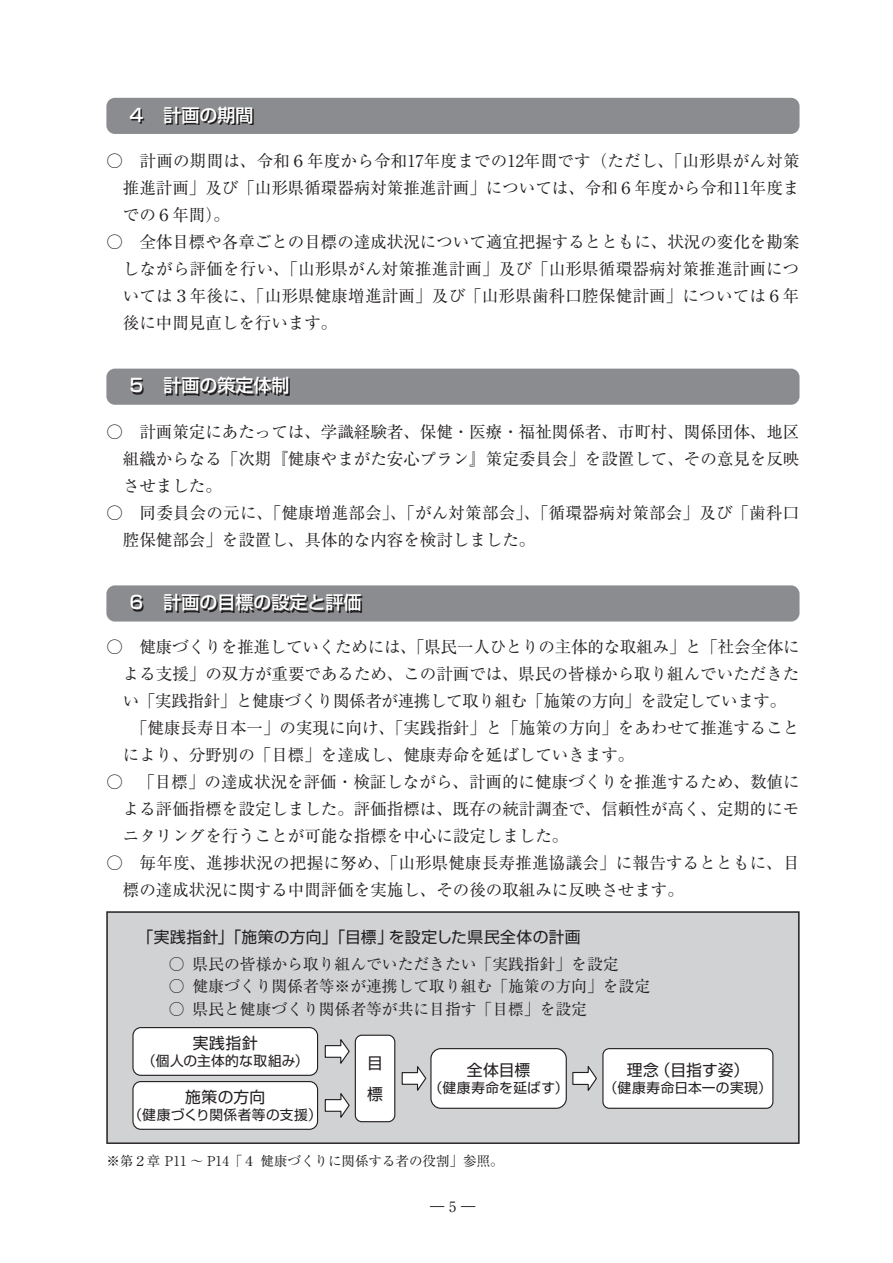
<style>
.page{position:relative;width:893px;height:1263px;background:#fff}
.page>*{position:absolute;margin:0;border:0;box-sizing:border-box;transform-origin:0 0}
.t1{font:500 18px "Shin Go Pro";color:#fff}
.t2{font:16.5px "Ryumin Pro";color:#231f20}
.t3{font:16.5px "Ryumin Pro";letter-spacing:-.02em;color:#231f20}
.t4{font:15.75px "Ryumin Pro";color:#231f20}
.t5{font:15.75px/31.5px "Shin Go Pro";letter-spacing:.025em;color:#231f20}
.t6{font:14.25px "Ryumin Pro";color:#231f20}
.t7{font:13.65px "Shin Go Pro";letter-spacing:.03em;color:#231f20}
.t8{font:13.5px "Ryumin Pro";color:#231f20}
</style>
<div class="page">
<div style="left:106px;top:98px;width:693px;height:36px;background:#8a8c8f;border-radius:9px"></div>
<svg style="left:132px;top:108px;width:122px;height:17px"></svg>
<div style="left:106px;top:369px;width:693px;height:36px;background:#8a8c8f;border-radius:9px"></div>
<svg style="left:132px;top:378px;width:158px;height:18px"></svg>
<div style="left:106px;top:585px;width:693px;height:36px;background:#8a8c8f;border-radius:9px"></div>
<svg style="left:132px;top:595px;width:231px;height:17px"></svg>
<div style="left:106px;top:911px;width:693px;height:233px;background:#d1d2d4"></div>
<div style="left:355px;top:1035px;width:40px;height:87px;background:#fff;border-radius:7px"></div>
<div style="left:355px;top:1035px;width:40px;height:87px;border:1px solid #231f20;border-radius:7px"></div>
<div style="left:431px;top:1049px;width:135px;height:59px;background:#fff;border-radius:10px"></div>
<div style="left:430px;top:1048px;width:137px;height:61px;border:1px solid #231f20;border-radius:10px"></div>
<div style="left:603px;top:1049px;width:170px;height:59px;background:#fff;border-radius:7px"></div>
<div style="left:602px;top:1048px;width:171px;height:61px;border:1px solid #231f20;border-radius:7px"></div>
<div style="left:133px;top:1027px;width:185px;height:48px;background:#fff;border-radius:8px"></div>
<div style="left:132px;top:1027px;width:186px;height:49px;border:1px solid #231f20;border-radius:8px"></div>
<svg style="left:324px;top:1038px;width:27px;height:29px"></svg>
<div style="left:133px;top:1081px;width:185px;height:48px;background:#fff;border-radius:8px"></div>
<div style="left:132px;top:1081px;width:186px;height:49px;border:1px solid #231f20;border-radius:8px"></div>
<svg style="left:324px;top:1092px;width:26px;height:29px"></svg>
<svg style="left:401px;top:1065px;width:26px;height:29px"></svg>
<svg style="left:572px;top:1065px;width:26px;height:29px"></svg>
<p class="t1" style="left:128px;top:100px;width:128px">４　計画の期間</p>
<p class="t2" style="left:106px;top:148px;width:695px">○　計画の期間は、令和６年度から令和17年度までの12年間です（ただし、「山形県がん対策</p>
<p class="t2" style="left:123px;top:175px;width:678px">推進計画」及び「山形県循環器病対策推進計画」については、令和６年度から令和11年度ま</p>
<p class="t2" style="left:123px;top:202px;width:109px">での６年間）。</p>
<p class="t2" style="left:106px;top:229px;width:694px">○　全体目標や各章ごとの目標の達成状況について適宜把握するとともに、状況の変化を勘案</p>
<p class="t2" style="left:123px;top:256px;width:678px">しながら評価を行い、「山形県がん対策推進計画」及び「山形県循環器病対策推進計画につ</p>
<p class="t2" style="left:123px;top:283px;width:678px">いては３年後に、「山形県健康増進計画」及び「山形県歯科口腔保健計画」については６年</p>
<p class="t2" style="left:123px;top:310px;width:216px">後に中間見直しを行います。</p>
<p class="t1" style="left:128px;top:371px;width:164px">５　計画の策定体制</p>
<p class="t2" style="left:106px;top:419px;width:694px">○　計画策定にあたっては、学識経験者、保健・医療・福祉関係者、市町村、関係団体、地区</p>
<p class="t2" style="left:123px;top:446px;width:678px">組織からなる「次期『健康やまがた安心プラン』策定委員会」を設置して、その意見を反映</p>
<p class="t2" style="left:123px;top:473px;width:100px">させました。</p>
<p class="t2" style="left:106px;top:500px;width:694px">○　同委員会の元に、「健康増進部会」、「がん対策部会」、「循環器病対策部会」及び「歯科口</p>
<p class="t2" style="left:123px;top:527px;width:414px">腔保健部会」を設置し、具体的な内容を検討しました。</p>
<p class="t1" style="left:128px;top:588px;width:236px">６　計画の目標の設定と評価</p>
<p class="t2" style="left:106px;top:633px;width:695px">○　健康づくりを推進していくためには、「県民一人ひとりの主体的な取組み」と「社会全体に</p>
<p class="t2" style="left:123px;top:660px;width:678px">よる支援」の双方が重要であるため、この計画では、県民の皆様から取り組んでいただきた</p>
<p class="t3" style="left:123px;top:687px;width:665px">い「実践指針」と健康づくり関係者が連携して取り組む「施策の方向」を設定しています。</p>
<p class="t2" style="left:106px;top:714px;width:694px">　　「健康長寿日本一」の実現に向け、「実践指針」と「施策の方向」をあわせて推進すること</p>
<p class="t2" style="left:123px;top:741px;width:513px">により、分野別の「目標」を達成し、健康寿命を延ばしていきます。</p>
<p class="t2" style="left:106px;top:768px;width:695px">○ 　「目標」の達成状況を評価・検証しながら、計画的に健康づくりを推進するため、数値に</p>
<p class="t2" style="left:123px;top:795px;width:678px">よる評価指標を設定しました。評価指標は、既存の統計調査で、信頼性が高く、定期的にモ</p>
<p class="t2" style="left:123px;top:822px;width:447px">ニタリングを行うことが可能な指標を中心に設定しました。</p>
<p class="t2" style="left:106px;top:849px;width:695px">○　毎年度、進捗状況の把握に努め、「山形県健康長寿推進協議会」に報告するとともに、目</p>
<p class="t2" style="left:123px;top:876px;width:562px">標の達成状況に関する中間評価を実施し、その後の取組みに反映させます。</p>
<p class="t5" style="left:137px;top:919px;width:445px">「実践指針」「施策の方向」「目標」を設定した県民全体の計画</p>
<p class="t4" style="left:169px;top:951px;width:451px">○ 県民の皆様から取り組んでいただきたい「実践指針」を設定</p>
<p class="t4" style="left:169px;top:974px;width:483px">○ 健康づくり関係者等※が連携して取り組む「施策の方向」を設定</p>
<p class="t4" style="left:169px;top:996px;width:419px">○ 県民と健康づくり関係者等が共に目指す「目標」を設定</p>
<p class="t5" style="left:193px;top:1026px;width:67px">実践指針</p>
<p class="t7" style="left:142px;top:1049px;width:168px">（個人の主体的な取組み）</p>
<p class="t5" style="left:185px;top:1080px;width:82px">施策の方向</p>
<p class="t7" style="left:129px;top:1103px;width:195px">（健康づくり関係者等の支援）</p>
<p class="t5" style="left:367px;top:1045px;width:17px">目標</p>
<p class="t5" style="left:627px;top:1053px;width:124px">理念（目指す姿）</p>
<p class="t5" style="left:467px;top:1053px;width:65px">全体目標</p>
<p class="t7" style="left:429px;top:1076px;width:141px">（健康寿命を延ばす）</p>
<p class="t7" style="left:604px;top:1076px;width:170px">（健康寿命日本一の実現）</p>
<p class="t8" style="left:106px;top:1150px;width:399px">※第２章 P11 ～ P14「４ 健康づくりに関係する者の役割」参照。</p>
<p class="t6" style="left:430px;top:1195px;width:47px">― 5 ―</p>
</div>
